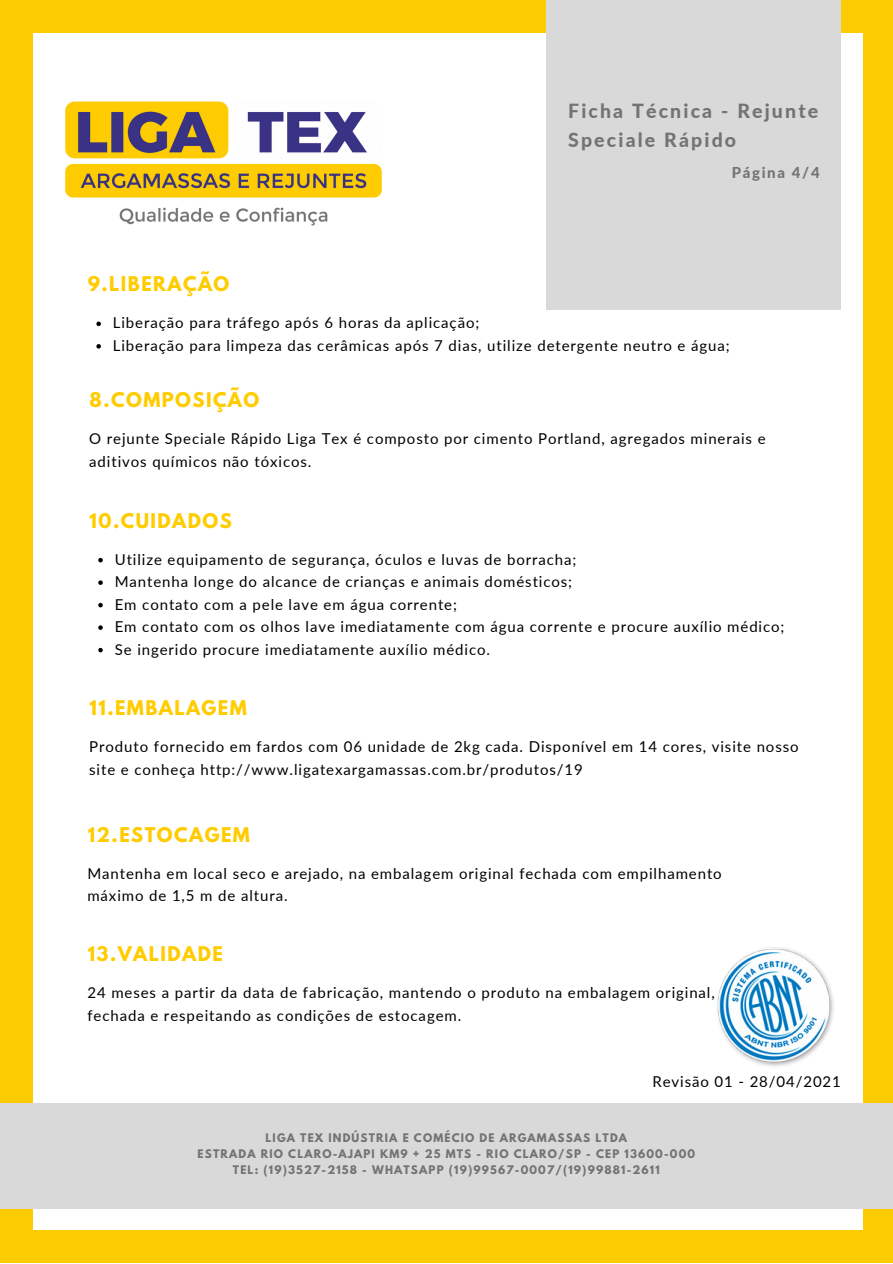
<style>
.page{position:relative;width:893px;height:1264px;background:#fff}
.page>*{position:absolute;margin:0;border:0;box-sizing:border-box;transform-origin:0 0}
.t1{font:800 19.5px/29.2px "Lato";letter-spacing:.11em;color:#737373}
.t2{font:700 18px "League Spartan";letter-spacing:.08em;color:#fc0}
.t3{font:15px/22.5px "Lato";letter-spacing:.06em;color:#000}
.t4{font:800 15px "Lato";letter-spacing:.11em;color:#737373}
.t5{font:700 10.5px/15.8px "League Spartan";letter-spacing:.11em;color:#737373;text-align:center}
</style>
<div class="page">
<div style="left:0;top:0;width:892px;height:1262px;background:#fccb02"></div>
<div style="left:34px;top:33px;width:828px;height:1196px;background:#fff"></div>
<img style="left:33px;top:74px;width:349px;height:179px">
<div style="left:547px;top:0;width:293px;height:310px;background:#d9d9d9"></div>
<div style="left:0;top:1103px;width:892px;height:105px;background:#d9d9d9"></div>
<img style="left:717px;top:947px;width:117px;height:120px">
<svg style="left:98px;top:558px;width:5px;height:4px"></svg>
<svg style="left:98px;top:580px;width:5px;height:5px"></svg>
<svg style="left:98px;top:603px;width:5px;height:4px"></svg>
<svg style="left:98px;top:625px;width:5px;height:5px"></svg>
<svg style="left:98px;top:648px;width:5px;height:4px"></svg>
<svg style="left:96px;top:321px;width:5px;height:5px"></svg>
<svg style="left:96px;top:344px;width:5px;height:4px"></svg>
<h1 class="t1" style="left:568px;top:96px;width:252px">Ficha Técnica - Rejunte<br>Speciale Rápido</h1>
<p class="t4" style="left:731px;top:163px;width:89px">Página 4/4</p>
<p class="t2" style="left:88px;top:275px;width:143px">9.LIBERAÇÃO</p>
<p class="t3" style="left:113px;top:311px;width:618px">Liberação para tráfego após 6 horas da aplicação;<br>Liberação para limpeza das cerâmicas após 7 dias, utilize detergente neutro e água;</p>
<p class="t2" style="left:90px;top:391px;width:171px">8.COMPOSIÇÃO</p>
<p class="t3" style="left:89px;top:427px;width:677px">O rejunte Speciale Rápido Liga Tex é composto por cimento Portland, agregados minerais e aditivos químicos não tóxicos.</p>
<p class="t2" style="left:90px;top:511px;width:144px">10.CUIDADOS</p>
<p class="t3" style="left:115px;top:547px;width:671px">Utilize equipamento de segurança, óculos e luvas de borracha;<br>Mantenha longe do alcance de crianças e animais domésticos;<br>Em contato com a pele lave em água corrente;<br>Em contato com os olhos lave imediatamente com água corrente e procure auxílio médico; Se ingerido procure imediatamente auxílio médico.</p>
<p class="t2" style="left:90px;top:699px;width:159px">11.EMBALAGEM</p>
<p class="t3" style="left:89px;top:735px;width:710px">Produto fornecido em fardos com 06 unidade de 2kg cada. Disponível em 14 cores, visite nosso site e conheça http://www.ligatexargamassas.com.br/produtos/19</p>
<p class="t2" style="left:88px;top:825px;width:164px">12.ESTOCAGEM</p>
<p class="t3" style="left:87px;top:861px;width:635px">Mantenha em local seco e arejado, na embalagem original fechada com empilhamento máximo de 1,5 m de altura.</p>
<p class="t2" style="left:88px;top:945px;width:137px">13.VALIDADE</p>
<p class="t3" style="left:87px;top:981px;width:629px">24 meses a partir da data de fabricação, mantendo o produto na embalagem original, fechada e respeitando as condições de estocagem.</p>
<p class="t3" style="left:652px;top:1069px;width:190px">Revisão 01 - 28/04/2021</p>
<p class="t5" style="left:197px;top:1131px;width:499px">LIGA TEX INDÚSTRIA E COMÉCIO DE ARGAMASSAS LTDA<br>ESTRADA RIO CLARO-AJAPI KM9 + 25 MTS - RIO CLARO/SP - CEP 13600-000<br>TEL: (19)3527-2158 - WHATSAPP (19)99567-0007/(19)99881-2611</p>
</div>
